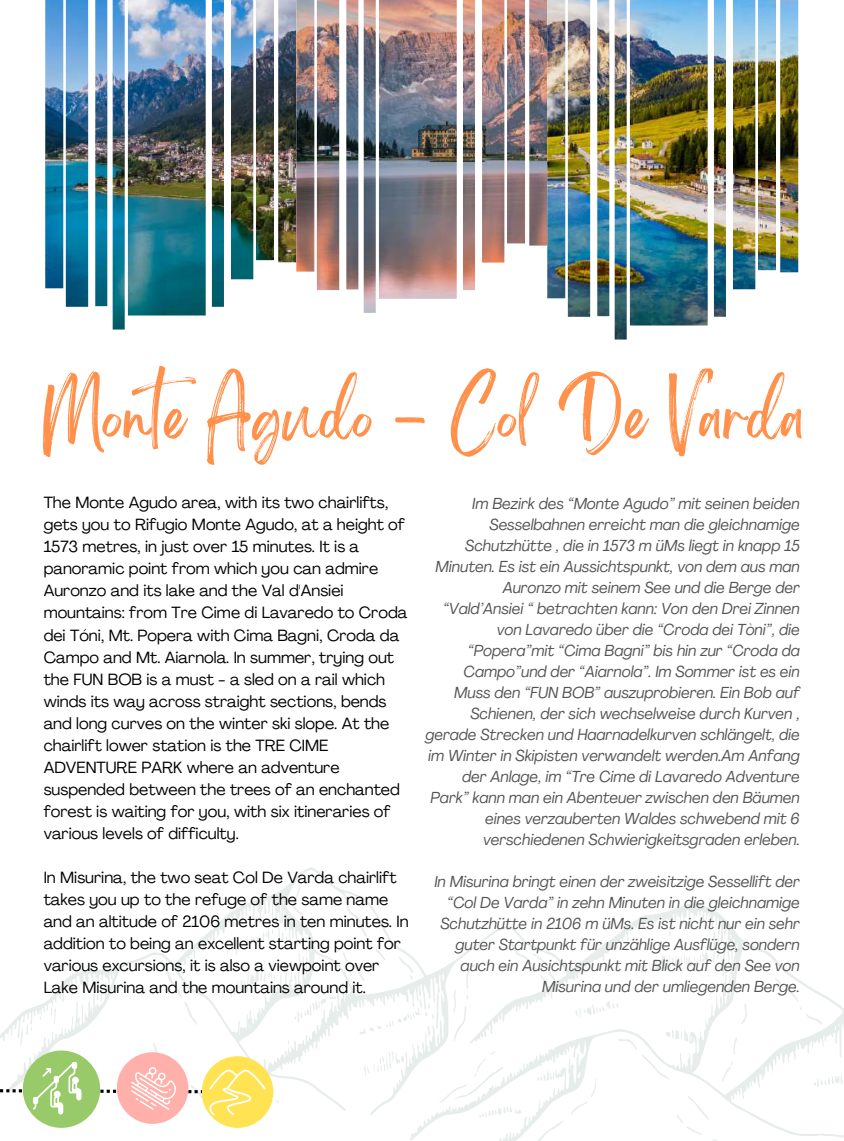
<style>
.page{position:relative;width:844px;height:1141px;background:#fff}
.page>*{position:absolute;margin:0;border:0;box-sizing:border-box;transform-origin:0 0}
.t1{font:54.95px "Brightwall";color:#ff914d}
.t2{font:16.1px/22.1px "Agrandir";color:#000}
.t3{font:italic 15.75px/21px "Agrandir";color:#545454;text-align:right}
</style>
<div class="page">
<img style="left:45px;top:0;width:251px;height:329px">
<img style="left:296px;top:0;width:251px;height:313px">
<img style="left:547px;top:0;width:251px;height:339px">
<svg style="left:33px;top:867px;width:810px;height:273px"></svg>
<svg style="left:570px;top:1077px;width:27px;height:37px"></svg>
<svg style="left:676px;top:1095px;width:54px;height:45px"></svg>
<svg style="left:617px;top:1029px;width:71px;height:50px"></svg>
<svg style="left:453px;top:963px;width:21px;height:78px"></svg>
<svg style="left:813px;top:1073px;width:29px;height:14px"></svg>
<svg style="left:511px;top:941px;width:44px;height:41px"></svg>
<svg style="left:575px;top:1001px;width:43px;height:18px"></svg>
<svg style="left:363px;top:1050px;width:41px;height:26px"></svg>
<svg style="left:439px;top:1050px;width:124px;height:90px"></svg>
<svg style="left:640px;top:919px;width:90px;height:73px"></svg>
<svg style="left:359px;top:993px;width:80px;height:43px"></svg>
<svg style="left:741px;top:1003px;width:5px;height:21px"></svg>
<svg style="left:774px;top:977px;width:24px;height:24px"></svg>
<svg style="left:721px;top:1036px;width:15px;height:46px"></svg>
<svg style="left:799px;top:1007px;width:23px;height:17px"></svg>
<svg style="left:299px;top:936px;width:8px;height:18px"></svg>
<svg style="left:243px;top:922px;width:44px;height:27px"></svg>
<svg style="left:226px;top:939px;width:11px;height:16px"></svg>
<svg style="left:293px;top:884px;width:20px;height:43px"></svg>
<svg style="left:343px;top:939px;width:42px;height:42px"></svg>
<svg style="left:399px;top:956px;width:15px;height:24px"></svg>
<svg style="left:294px;top:996px;width:42px;height:26px"></svg>
<div style="left:23px;top:1050px;width:77px;height:77px;background:#98ca69;border-radius:50%"></div>
<div style="left:117px;top:1052px;width:71px;height:71px;background:#ffb0aa;border-radius:50%"></div>
<div style="left:202px;top:1056px;width:71px;height:71px;background:#ffe352;border-radius:50%"></div>
<svg style="left:0;top:961px;width:279px;height:154px"></svg>
<h1 class="t1" style="left:44px;top:397px;width:762px">Monte Agudo - Col De Varda</h1>
<p class="t2" style="left:44px;top:493px;width:365px">The Monte Agudo area, with its two chairlifts, gets you to Rifugio Monte Agudo, at a height of 1573 metres, in just over 15 minutes. It is a panoramic point from which you can admire Auronzo and its lake and the Val d'Ansiei mountains: from Tre Cime di Lavaredo to Croda dei Tóni, Mt. Popera with Cima Bagni, Croda da Campo and Mt. Aiarnola. In summer, trying out the FUN BOB is a must - a sled on a rail which winds its way across straight sections, bends and long curves on the winter ski slope. At the chairlift lower station is the TRE CIME ADVENTURE PARK where an adventure suspended between the trees of an enchanted forest is waiting for you, with six itineraries of various levels of difficulty.</p>
<p class="t2" style="left:44px;top:868px;width:366px">In Misurina, the two seat Col De Varda chairlift takes you up to the refuge of the same name and an altitude of 2106 metres in ten minutes. In addition to being an excellent starting point for various excursions, it is also a viewpoint over Lake Misurina and the mountains around it.</p>
<p class="t3" style="left:425px;top:495px;width:376px">Im Bezirk des “Monte Agudo” mit seinen beiden Sesselbahnen erreicht man die gleichnamige Schutzhütte , die in 1573 m üMs liegt in knapp 15<br>Minuten. Es ist ein Aussichtspunkt, von dem aus man Auronzo mit seinem See und die Berge der “Vald’Ansiei “ betrachten kann: Von den Drei Zinnen von Lavaredo über die “Croda dei Tòni”, die “Popera”mit “Cima Bagni” bis hin zur “Croda da Campo”und der “Aiarnola”. Im Sommer ist es ein Muss den “FUN BOB” auszuprobieren. Ein Bob auf Schienen, der sich wechselweise durch Kurven , gerade Strecken und Haarnadelkurven schlängelt, die im Winter in Skipisten verwandelt werden.Am Anfang der Anlage, im “Tre Cime di Lavaredo Adventure Park” kann man ein Abenteuer zwischen den Bäumen eines verzauberten Waldes schwebend mit 6 verschiedenen Schwierigkeitsgraden erleben.</p>
<p class="t3" style="left:434px;top:872px;width:367px">In Misurina bringt einen der zweisitzige Sessellift der “Col De Varda” in zehn Minuten in die gleichnamige Schutzhütte in 2106 m üMs. Es ist nicht nur ein sehr guter Startpunkt für unzählige Ausflüge, sondern auch ein Ausichtspunkt mit Blick auf den See von Misurina und der umliegenden Berge.</p>
</div>
